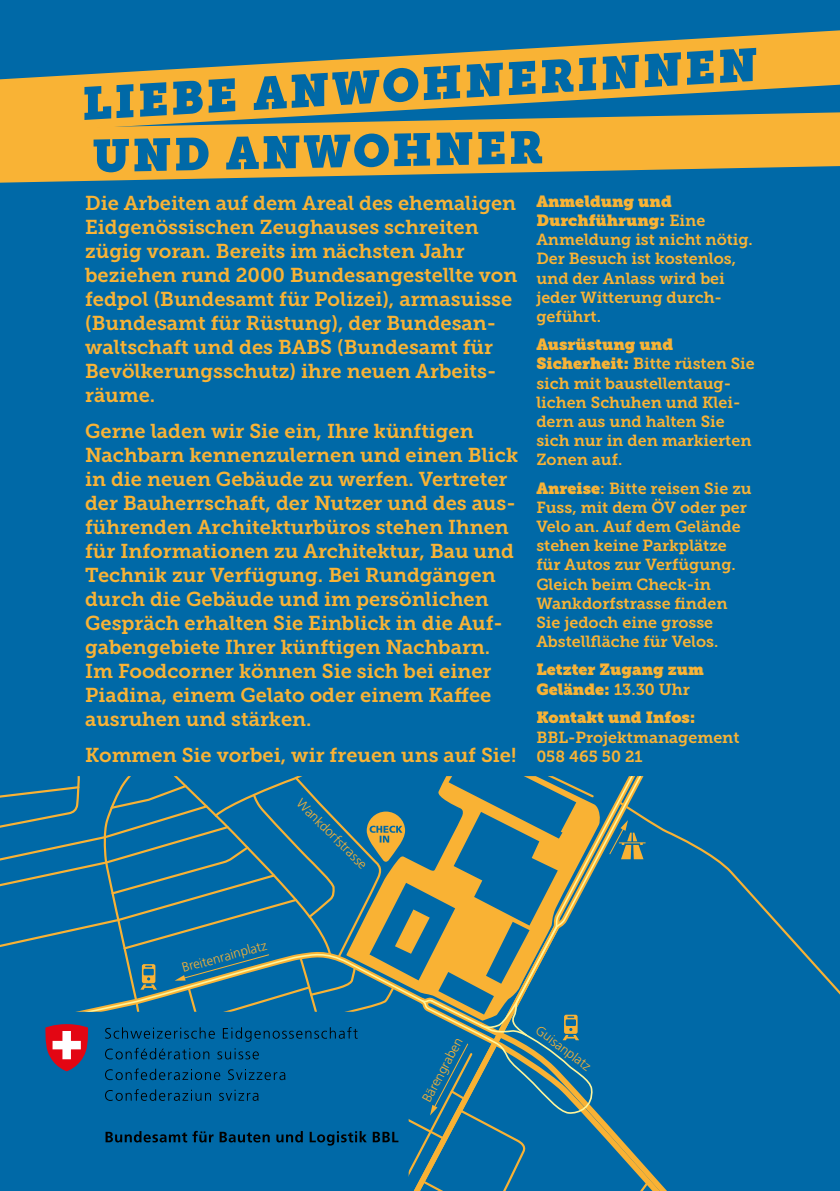
<style>
.page{position:relative;width:840px;height:1191px;background:#fff}
.page>*{position:absolute;margin:0;border:0;box-sizing:border-box;transform-origin:0 0}
.t1{font:20px/24px "Museo Slab 700";color:#f9b335}
.t2{font:16px/19.2px "Museo Slab 700";color:#f9b335}
.t3{font:16px/19.2px "Museo Slab";color:#f9b335}
.t4{font:300 13.2px "Frutiger LT Pro";color:#f9b234}
.s1{font-family:"Museo Slab 700"}
.s2{font-family:"Museo Slab"}
</style>
<div class="page">
<div style="left:0;top:0;width:839px;height:1191px;background:#0069a7"></div>
<svg style="left:595px;top:1110px;width:72px;height:81px"></svg>
<svg style="left:617px;top:1178px;width:33px;height:13px"></svg>
<svg style="left:595px;top:776px;width:230px;height:202px"></svg>
<svg style="left:608px;top:820px;width:37px;height:39px"></svg>
<svg style="left:0;top:141px;width:839px;height:42px;fill:#f9b335"></svg>
<svg style="left:524px;top:141px;width:6px;height:4px"></svg>
<svg style="left:0;top:30px;width:839px;height:111px"></svg>
<svg style="left:0;top:776px;width:595px;height:415px"></svg>
<p class="t1" style="left:85px;top:191px;width:433px">Die Arbeiten auf dem Areal des ehemaligen Eidgenössischen Zeughauses schreiten zügig voran. Bereits im nächsten Jahr beziehen rund 2000 Bundesangestellte von fedpol (Bundesamt für Polizei), armasuisse (Bundesamt für Rüstung), der Bundesan&shy;waltschaft und des BABS (Bundesamt für Bevölkerungsschutz) ihre neuen Arbeits&shy;räume.</p>
<p class="t1" style="left:85px;top:419px;width:434px">Gerne laden wir Sie ein, Ihre künftigen Nachbarn kennenzulernen und einen Blick in die neuen Gebäude zu werfen. Vertreter der Bauherrschaft, der Nutzer und des aus&shy;führenden Architekturbüros stehen Ihnen für Informationen zu Architektur, Bau und Technik zur Verfügung. Bei Rundgängen durch die Gebäude und im persönlichen Gespräch erhalten Sie Einblick in die Auf&shy;gabengebiete Ihrer künftigen Nachbarn.<br>Im Foodcorner können Sie sich bei einer Piadina, einem Gelato oder einem Kaffee ausruhen und stärken.</p>
<p class="t1" style="left:85px;top:743px;width:432px">Kommen Sie vorbei, wir freuen uns auf Sie!</p>
<p class="t4" style="left:304px;top:795px;width:94px;rotate:45deg">Wankdorfstrasse</p>
<p class="t3" style="left:536px;top:192px;width:170px">Anmeldung und<br>Durchführung: <span class="s1">Eine</span></p>
<p class="t2" style="left:536px;top:230px;width:218px">Anmeldung ist nicht nötig.<br>Der Besuch ist kostenlos, und der Anlass wird bei jeder Witterung durch&shy;geführt.</p>
<p class="t3" style="left:536px;top:335px;width:138px">Ausrüstung und</p>
<p class="t2" style="left:536px;top:354px;width:220px"><span class="s2">Sicherheit:</span> Bitte rüsten Sie sich mit baustellentaug&shy;lichen Schuhen und Klei&shy;dern aus und halten Sie sich nur in den markierten<br>Zonen auf.</p>
<p class="t2" style="left:536px;top:478px;width:217px"><span class="s2">Anreise</span>: Bitte reisen Sie zu<br>Fuss, mit dem ÖV oder per<br>Velo an. Auf dem Gelände stehen keine Parkplätze für Autos zur Verfügung.<br>Gleich beim Check-in<br>Wankdorfstrasse finden<br>Sie jedoch eine grosse<br>Abstellfläche für Velos.</p>
<p class="t3" style="left:536px;top:660px;width:169px">Letzter Zugang zum<br>Gelände: <span class="s1">13.30 Uhr</span></p>
<p class="t3" style="left:536px;top:708px;width:161px">Kontakt und Infos:</p>
<p class="t2" style="left:536px;top:727px;width:204px">BBL-Projektmanagement<br>058 465 50 21</p>
<p class="t4" style="left:180px;top:960px;width:89px;rotate:-15deg">Breitenrainplatz</p>
<p class="t4" style="left:419px;top:1097px;width:73px;rotate:-62deg">Bärengraben</p>
<p class="t4" style="left:541px;top:1022px;width:67px;rotate:37deg">Guisanplatz</p>
</div>
